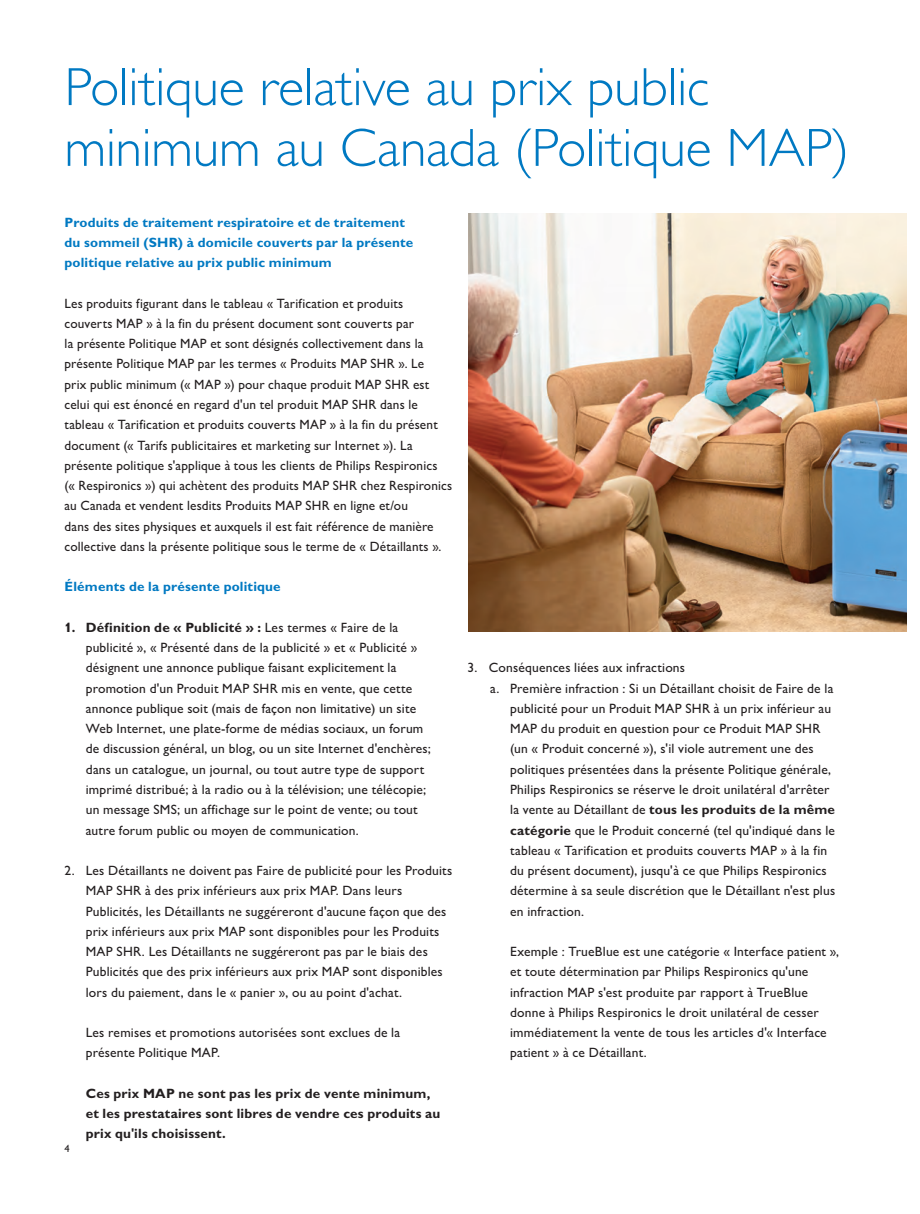
<style>
.page{position:relative;width:920px;height:1214px;background:#fff}
.page>*{position:absolute;margin:0;border:0;box-sizing:border-box;transform-origin:0 0}
.t1{font:54px/60.8px "Gill Sans Alt One WGL Light";letter-spacing:-.005em;color:#0079c2}
.t2{font:13.5px/20.2px "Gill Sans Alt One WGL";letter-spacing:.015em;color:#231f20}
.t3{font:700 13.5px/20.2px "Gill Sans Alt One WGL";letter-spacing:.015em;color:#0079c2}
.t4{font:700 13.5px/20.2px "Gill Sans Alt One WGL";letter-spacing:.015em;color:#231f20}
.t5{font:10.5px "Gill Sans Alt One WGL";color:#231f20}
.s1{font-weight:700}
.s2{font-weight:400}
</style>
<div class="page">
<img style="left:468px;top:213px;width:438px;height:419px">
<h1 class="t1" style="left:65px;top:57px;width:786px">Politique relative au prix public minimum au Canada (Politique MAP)</h1>
<p class="t3" style="left:65px;top:212px;width:350px">Produits de traitement respiratoire et de traitement du sommeil (SHR) à domicile couverts par la présente politique relative au prix public minimum</p>
<p class="t2" style="left:65px;top:293px;width:389px">Les produits figurant dans le tableau « Tarification et produits couverts MAP » à la fin du présent document sont couverts par<br>la présente Politique MAP et sont désignés collectivement dans la présente Politique MAP par les termes « Produits MAP SHR ». Le<br>prix public minimum (« MAP ») pour chaque produit MAP SHR est celui qui est énoncé en regard d'un tel produit MAP SHR dans le tableau « Tarification et produits couverts MAP » à la fin du présent document (« Tarifs publicitaires et marketing sur Internet »). La présente politique s'applique à tous les clients de Philips Respironics<br>(« Respironics ») qui achètent des produits MAP SHR chez Respironics au Canada et vendent lesdits Produits MAP SHR en ligne et/ou<br>dans des sites physiques et auxquels il est fait référence de manière collective dans la présente politique sous le terme de « Détaillants ».</p>
<p class="t3" style="left:65px;top:576px;width:218px">Éléments de la présente politique</p>
<p class="t2" style="left:86px;top:617px;width:347px;text-indent:-21px"><span class="s1">1. Définition de « Publicité » :</span> Les termes « Faire de la publicité », « Présenté dans de la publicité » et « Publicité » désignent une annonce publique faisant explicitement la promotion d'un Produit MAP SHR mis en vente, que cette annonce publique soit (mais de façon non limitative) un site Web Internet, une plate-forme de médias sociaux, un forum de discussion général, un blog, ou un site Internet d'enchères; dans un catalogue, un journal, ou tout autre type de support imprimé distribué; à la radio ou à la télévision; une télécopie; un message SMS; un affichage sur le point de vente; ou tout autre forum public ou moyen de communication.</p>
<p class="t2" style="left:86px;top:860px;width:368px;text-indent:-21px">2. Les Détaillants ne doivent pas Faire de publicité pour les Produits MAP SHR à des prix inférieurs aux prix MAP. Dans leurs Publicités, les Détaillants ne suggéreront d'aucune façon que des prix inférieurs aux prix MAP sont disponibles pour les Produits MAP SHR. Les Détaillants ne suggéreront pas par le biais des Publicités que des prix inférieurs aux prix MAP sont disponibles lors du paiement, dans le « panier », ou au point d'achat.</p>
<p class="t2" style="left:86px;top:1022px;width:316px">Les remises et promotions autorisées sont exclues de la présente Politique MAP.</p>
<p class="t4" style="left:86px;top:1082px;width:356px">Ces prix MAP ne sont pas les prix de vente minimum, et les prestataires sont libres de vendre ces produits au prix qu'ils choisissent.</p>
<p class="t2" style="left:468px;top:657px;width:219px">3. Conséquences liées aux infractions</p>
<p class="t2" style="left:490px;top:677px;width:345px">a. Première infraction : Si un Détaillant choisit de Faire de la</p>
<p class="t2" style="left:510px;top:698px;width:322px">publicité pour un Produit MAP SHR à un prix inférieur au</p>
<p class="t2" style="left:510px;top:718px;width:312px">MAP du produit en question pour ce Produit MAP SHR</p>
<p class="t2" style="left:510px;top:738px;width:305px">(un « Produit concerné »), s'il viole autrement une des</p>
<p class="t2" style="left:510px;top:758px;width:323px">politiques présentées dans la présente Politique générale,</p>
<p class="t2" style="left:510px;top:779px;width:321px">Philips Respironics se réserve le droit unilatéral d'arrêter</p>
<p class="t4" style="left:510px;top:799px;width:326px"><span class="s2">la vente au Détaillant de</span> tous les produits de la même</p>
<p class="t2" style="left:510px;top:819px;width:326px"><span class="s1">catégorie</span> que le Produit concerné (tel qu'indiqué dans le</p>
<p class="t2" style="left:510px;top:839px;width:319px">tableau « Tarification et produits couverts MAP » à la fin</p>
<p class="t2" style="left:510px;top:860px;width:318px">du présent document), jusqu'à ce que Philips Respironics</p>
<p class="t2" style="left:510px;top:880px;width:327px">détermine à sa seule discrétion que le Détaillant n'est plus</p>
<p class="t2" style="left:510px;top:900px;width:75px">en infraction.</p>
<p class="t2" style="left:510px;top:941px;width:331px">Exemple : TrueBlue est une catégorie « Interface patient », et toute détermination par Philips Respironics qu'une infraction MAP s'est produite par rapport à TrueBlue donne à Philips Respironics le droit unilatéral de cesser immédiatement la vente de tous les articles d'« Interface patient » à ce Détaillant.</p>
<p class="t5" style="left:65px;top:1141px;width:7px">4</p>
</div>
